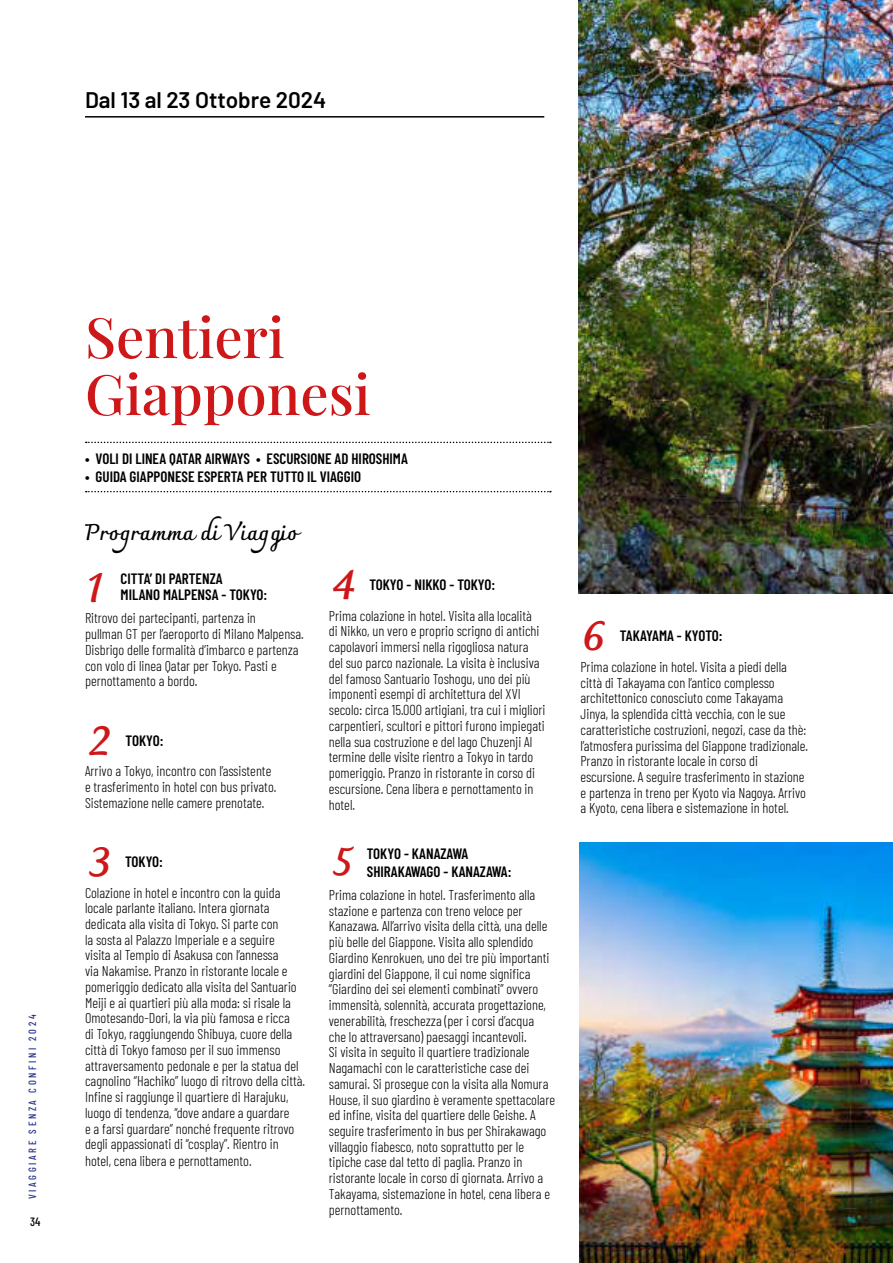
<style>
.page{position:relative;width:893px;height:1263px;background:#fff}
.page>*{position:absolute;margin:0;border:0;box-sizing:border-box;transform-origin:0 0}
.t1{font:500 55.95px/57px "Playfair Display";color:#cd1719}
.t2{font:700 46.65px "Charmonman";color:#cd1719}
.t3{font:700 44.25px "Charmonman";color:#cd1719}
.t4{font:600 22.5px "Barlow";color:#000}
.t5{font:700 22.5px "Charmonman";color:#000}
.t6{font:600 15px/16.5px "Barlow Condensed";color:#000}
.t7{font:300 14.25px/15.8px "Barlow Condensed";color:#000}
.t8{font:500 12px "Barlow Condensed";color:#000}
.t9{font:500 10.5px "Barlow Condensed";letter-spacing:.25em;color:#28348b}
</style>
<div class="page">
<img style="left:579px;top:0;width:313px;height:594px">
<svg style="left:86px;top:442px;width:465px;height:1px"></svg>
<svg style="left:86px;top:491px;width:465px;height:1px"></svg>
<hr style="left:85px;top:116px;width:459px;height:2px;background:#000">
<img style="left:579px;top:843px;width:313px;height:420px">
<h3 class="t4" style="left:85px;top:91px;width:243px">Dal 13 al 23 Ottobre 2024</h3>
<p class="t9" style="left:26px;top:1199px;width:186px;rotate:-90deg">VIAGGIARE SENZA CONFINI 2024</p>
<p class="t8" style="left:30px;top:1213px;width:12px">34</p>
<h1 class="t1" style="left:85px;top:313px;width:287px">Sentieri<br>Giapponesi</h1>
<p class="t6" style="left:85px;top:452px;width:324px">• VOLI DI LINEA QATAR AIRWAYS • ESCURSIONE AD HIROSHIMA</p>
<p class="t6" style="left:85px;top:470px;width:278px">• GUIDA GIAPPONESE ESPERTA PER TUTTO IL VIAGGIO</p>
<h3 class="t5" style="left:85px;top:519px;width:214px">Programma di Viaggio</h3>
<h2 class="t2" style="left:84px;top:558px;width:24px">1</h2>
<p class="t6" style="left:121px;top:571px;width:148px">CITTA’ DI PARTENZA<br>MILANO MALPENSA - TOKYO:</p>
<p class="t7" style="left:85px;top:611px;width:220px">Ritrovo dei partecipanti, partenza in<br>pullman GT per l’aeroporto di Milano Malpensa.<br>Disbrigo delle formalità d’imbarco e partenza con volo di linea Qatar per Tokyo. Pasti e pernottamento a bordo.</p>
<h2 class="t2" style="left:89px;top:711px;width:24px">2</h2>
<p class="t6" style="left:126px;top:733px;width:39px">TOKYO:</p>
<p class="t7" style="left:85px;top:764px;width:193px">Arrivo a Tokyo, incontro con l’assistente e trasferimento in hotel con bus privato.<br>Sistemazione nelle camere prenotate.</p>
<h2 class="t2" style="left:88px;top:833px;width:24px">3</h2>
<p class="t6" style="left:125px;top:854px;width:39px">TOKYO:</p>
<p class="t7" style="left:85px;top:885px;width:222px">Colazione in hotel e incontro con la guida locale parlante italiano. Intera giornata dedicata alla visita di Tokyo. Si parte con<br>la sosta al Palazzo Imperiale e a seguire<br>visita al Tempio di Asakusa con l’annessa<br>via Nakamise. Pranzo in ristorante locale e pomeriggio dedicato alla visita del Santuario Meiji e ai quartieri più alla moda: si risale la Omotesando-Dori, la via più famosa e ricca<br>di Tokyo, raggiungendo Shibuya, cuore della città di Tokyo famoso per il suo immenso attraversamento pedonale e per la statua del cagnolino “Hachiko” luogo di ritrovo della città.<br>Infine si raggiunge il quartiere di Harajuku, luogo di tendenza, “dove andare a guardare<br>e a farsi guardare” nonché frequente ritrovo degli appassionati di “cosplay”. Rientro in hotel, cena libera e pernottamento.</p>
<h2 class="t2" style="left:332px;top:556px;width:24px">4</h2>
<p class="t6" style="left:369px;top:577px;width:127px">TOKYO - NIKKO - TOKYO:</p>
<p class="t7" style="left:329px;top:608px;width:218px">Prima colazione in hotel. Visita alla località<br>di Nikko, un vero e proprio scrigno di antichi capolavori immersi nella rigogliosa natura del suo parco nazionale. La visita è inclusiva del famoso Santuario Toshogu, uno dei più imponenti esempi di architettura del XVI secolo: circa 15.000 artigiani, tra cui i migliori carpentieri, scultori e pittori furono impiegati nella sua costruzione e del lago Chuzenji Al termine delle visite rientro a Tokyo in tardo pomeriggio. Pranzo in ristorante in corso di escursione. Cena libera e pernottamento in hotel.</p>
<h3 class="t3" style="left:332px;top:834px;width:23px">5</h3>
<p class="t6" style="left:367px;top:845px;width:146px;line-height:18px">TOKYO - KANAZAWA<br>SHIRAKAWAGO - KANAZAWA:</p>
<p class="t7" style="left:329px;top:888px;width:228px">Prima colazione in hotel. Trasferimento alla stazione e partenza con treno veloce per Kanazawa. All’arrivo visita della città, una delle più belle del Giappone. Visita allo splendido Giardino Kenrokuen, uno dei tre più importanti giardini del Giappone, il cui nome significa “Giardino dei sei elementi combinati” ovvero immensità, solennità, accurata progettazione, venerabilità, freschezza (per i corsi d’acqua che lo attraversano) paesaggi incantevoli.<br>Si visita in seguito il quartiere tradizionale Nagamachi con le caratteristiche case dei samurai. Si prosegue con la visita alla Nomura House, il suo giardino è veramente spettacolare ed infine, visita del quartiere delle Geishe. A seguire trasferimento in bus per Shirakawago villaggio fiabesco, noto soprattutto per le tipiche case dal tetto di paglia. Pranzo in ristorante locale in corso di giornata. Arrivo a Takayama, sistemazione in hotel, cena libera e pernottamento.</p>
<h2 class="t2" style="left:583px;top:607px;width:24px">6</h2>
<p class="t6" style="left:620px;top:628px;width:104px">TAKAYAMA - KYOTO:</p>
<p class="t7" style="left:580px;top:660px;width:229px">Prima colazione in hotel. Visita a piedi della città di Takayama con l’antico complesso architettonico conosciuto come Takayama Jinya, la splendida città vecchia, con le sue caratteristiche costruzioni, negozi, case da thè: l’atmosfera purissima del Giappone tradizionale.<br>Pranzo in ristorante locale in corso di escursione. A seguire trasferimento in stazione e partenza in treno per Kyoto via Nagoya. Arrivo a Kyoto, cena libera e sistemazione in hotel.</p>
</div>
